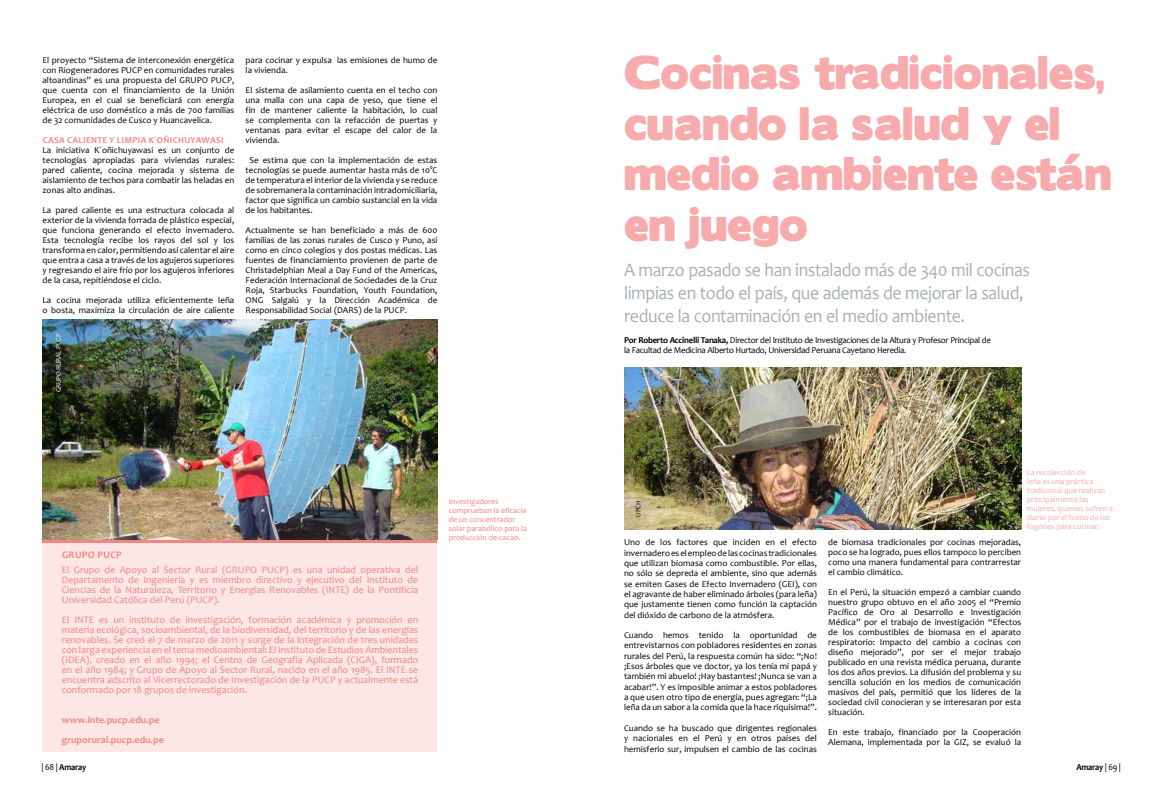
<style>
.page{position:relative;width:1163px;height:794px;background:#fff}
.page>*{position:absolute;margin:0;border:0;box-sizing:border-box;transform-origin:0 0}
.t1{font:42px/50.4px "Boris Black Bloxx";color:#f8abad}
.t2{font:19px/22.8px "Candara";letter-spacing:-.02em;color:#a9b0b5;scale:.94 1}
.t3{font:10px/10px "Candara";color:#f48580;text-align:justify}
.t4{font:700 10px/20px "Candara";color:#f48580}
.t5{font:700 10px "Candara";letter-spacing:.04em;color:#f48580}
.t6{font:9px/10px "Candara";color:#000;text-align:justify}
.t7{font:9px/10px "Candara";letter-spacing:-.03em;color:#000}
.t8{font:700 9px "Candara";letter-spacing:.04em;color:#f48580}
.t9{font:700 9px "Candara";letter-spacing:-.02em;color:#000;scale:.93 1}
.t10{font:8px/9px "Candara";color:#f8abad}
.t11{font:8px/9px "Candara";color:#f48580}
.t12{font:7px "Candara";letter-spacing:-.03em;color:#fff}
.t13{font:7px "Candara";color:#000}
.s1{font-weight:700}
.s2{font-weight:400}
</style>
<div class="page">
<img style="left:624px;top:367px;width:396px;height:162px">
<div style="left:43px;top:543px;width:394px;height:208px;background:#fce7e6"></div>
<svg style="left:43px;top:539px;width:394px;height:4px;background:#d78179"></svg>
<img style="left:43px;top:319px;width:394px;height:220px">
<p class="t6" style="left:43px;top:55px;width:193px">El proyecto “Sistema de interconexión energética con Riogeneradores PUCP en comunidades rurales altoandinas” es una propuesta del GRUPO PUCP, que cuenta con el financiamiento de la Unión Europea, en el cual se beneficiará con energía eléctrica de uso doméstico a más de 700 familias de 32 comunidades de Cusco y Huancavelica.</p>
<p class="t8" style="left:43px;top:135px;width:182px">CASA CALIENTE Y LIMPIA K´OÑICHUYAWASI</p>
<p class="t6" style="left:43px;top:145px;width:193px">La iniciativa K´oñichuyawasi es un conjunto de tecnologías apropiadas para viviendas rurales: pared caliente, cocina mejorada y sistema de aislamiento de techos para combatir las heladas en zonas alto andinas.</p>
<p class="t6" style="left:43px;top:205px;width:193px">La pared caliente es una estructura colocada al exterior de la vivienda forrada de plástico especial, que funciona generando el efecto invernadero.<br>Esta tecnología recibe los rayos del sol y los transforma en calor, permitiendo así calentar el aire que entra a casa a través de los agujeros superiores y regresando el aire frío por los agujeros inferiores de la casa, repitiéndose el ciclo.</p>
<p class="t6" style="left:43px;top:295px;width:193px">La cocina mejorada utiliza eficientemente leña o bosta, maximiza la circulación de aire caliente</p>
<p class="t12" style="left:54px;top:392px;width:60px;rotate:-90deg">GRUPO RURAL PUCP</p>
<p class="t6" style="left:245px;top:55px;width:193px">para cocinar y expulsa las emisiones de humo de la vivienda.</p>
<p class="t6" style="left:245px;top:85px;width:193px">El sistema de asilamiento cuenta en el techo con una malla con una capa de yeso, que tiene el fin de mantener caliente la habitación, lo cual se complementa con la refacción de puertas y ventanas para evitar el escape del calor de la vivienda.</p>
<p class="t6" style="left:245px;top:155px;width:193px;text-indent:4px">Se estima que con la implementación de estas tecnologías se puede aumentar hasta más de 10°C de temperatura el interior de la vivienda y se reduce de sobremanera la contaminación intradomiciliaria, factor que significa un cambio sustancial en la vida de los habitantes.</p>
<p class="t6" style="left:245px;top:225px;width:193px">Actualmente se han beneficiado a más de 600 familias de las zonas rurales de Cusco y Puno, así como en cinco colegios y dos postas médicas. Las fuentes de financiamiento provienen de parte de Christadelphian Meal a Day Fund of the Americas, Federación Internacional de Sociedades de la Cruz Roja, Starbucks Foundation, Youth Foundation, ONG Salgalú y la Dirección Académica de Responsabilidad Social (DARS) de la PUCP.</p>
<p class="t5" style="left:62px;top:548px;width:61px">GRUPO PUCP</p>
<p class="t3" style="left:62px;top:564px;width:358px">El Grupo de Apoyo al Sector Rural (GRUPO PUCP) es una unidad operativa del Departamento de Ingeniería y es miembro directivo y ejecutivo del Instituto de Ciencias de la Naturaleza, Territorio y Energías Renovables (INTE) de la Pontificia Universidad Católica del Perú (PUCP).</p>
<p class="t3" style="left:62px;top:614px;width:358px">El INTE es un instituto de investigación, formación académica y promoción en materia ecológica, socioambiental, de la biodiversidad, del territorio y de las energías renovables. Se creó el 7 de marzo de 2011 y surge de la integración de tres unidades con larga experiencia en el tema medioambiental: El Instituto de Estudios Ambientales (IDEA), creado en el año 1994; el Centro de Geografía Aplicada (CIGA), formado en el año 1984; y Grupo de Apoyo al Sector Rural, nacido en el año 1985. El INTE se encuentra adscrito al Vicerrectorado de Investigación de la PUCP y actualmente está conformado por 18 grupos de investigación.</p>
<p class="t4" style="left:62px;top:709px;width:103px">www.inte.pucp.edu.pe gruporural.pucp.edu.pe</p>
<p class="t11" style="left:448px;top:496px;width:80px">Investigadores comprueban la eficacia de un concentrador solar parabólico para la producción de cacao.</p>
<h1 class="t1" style="left:624px;top:49px;width:489px">Cocinas tradicionales, cuando la salud y el medio ambiente están en juego</h1>
<h2 class="t2" style="left:624px;top:258px;width:433px">A marzo pasado se han instalado más de 340 mil cocinas limpias en todo el país, que además de mejorar la salud, reduce la contaminación en el medio ambiente.</h2>
<p class="t7" style="left:624px;top:335px;width:368px"><span class="s1">Por Roberto Accinelli Tanaka,</span> Director del Instituto de Investigaciones de la Altura y Profesor Principal de la Facultad de Medicina Alberto Hurtado, Universidad Peruana Cayetano Heredia.</p>
<p class="t13" style="left:633px;top:516px;width:18px;rotate:-90deg">UPCH</p>
<p class="t10" style="left:1026px;top:468px;width:88px">La recolección de<br>leña es una práctica tradicional que realizan principalmente las mujeres, quienes sufren a diario por el humo de los fogónes para cocinar.</p>
<p class="t6" style="left:624px;top:537px;width:194px;line-height:10.3px">Uno de los factores que inciden en el efecto invernadero es el empleo de las cocinas tradicionales que utilizan biomasa como combustible. Por ellas, no sólo se depreda el ambiente, sino que además se emiten Gases de Efecto Invernadero (GEI), con el agravante de haber eliminado árboles (para leña) que justamente tienen como función la captación del dióxido de carbono de la atmósfera.</p>
<p class="t6" style="left:624px;top:630px;width:194px;line-height:10.3px">Cuando hemos tenido la oportunidad de entrevistarnos con pobladores residentes en zonas rurales del Perú, la respuesta común ha sido: “¡No! ¡Esos árboles que ve doctor, ya los tenía mi papá y también mi abuelo! ¡Hay bastantes! ¡Nunca se van a acabar!”. Y es imposible animar a estos pobladores a que usen otro tipo de energía, pues agregan: “¡La leña da un sabor a la comida que la hace riquísima!”.</p>
<p class="t6" style="left:624px;top:722px;width:194px;line-height:10.3px">Cuando se ha buscado que dirigentes regionales y nacionales en el Perú y en otros países del hemisferio sur, impulsen el cambio de las cocinas</p>
<p class="t6" style="left:828px;top:537px;width:194px">de biomasa tradicionales por cocinas mejoradas, poco se ha logrado, pues ellos tampoco lo perciben como una manera fundamental para contrarrestar el cambio climático.</p>
<p class="t6" style="left:828px;top:587px;width:194px">En el Perú, la situación empezó a cambiar cuando nuestro grupo obtuvo en el año 2005 el “Premio Pacífico de Oro al Desarrollo e Investigación Médica” por el trabajo de investigación “Efectos de los combustibles de biomasa en el aparato respiratorio: Impacto del cambio a cocinas con diseño mejorado”, por ser el mejor trabajo publicado en una revista médica peruana, durante los dos años previos. La difusión del problema y su sencilla solución en los medios de comunicación masivos del país, permitió que los líderes de la sociedad civil conocieran y se interesaran por esta situación.</p>
<p class="t6" style="left:828px;top:727px;width:194px">En este trabajo, financiado por la Cooperación<br>Alemana, implementada por la GIZ, se evaluó la</p>
<p class="t9" style="left:42px;top:761px;width:50px"><span class="s2">| 68 |</span> Amaray</p>
<p class="t9" style="left:1076px;top:761px;width:50px">Amaray <span class="s2">| 69 |</span></p>
</div>
